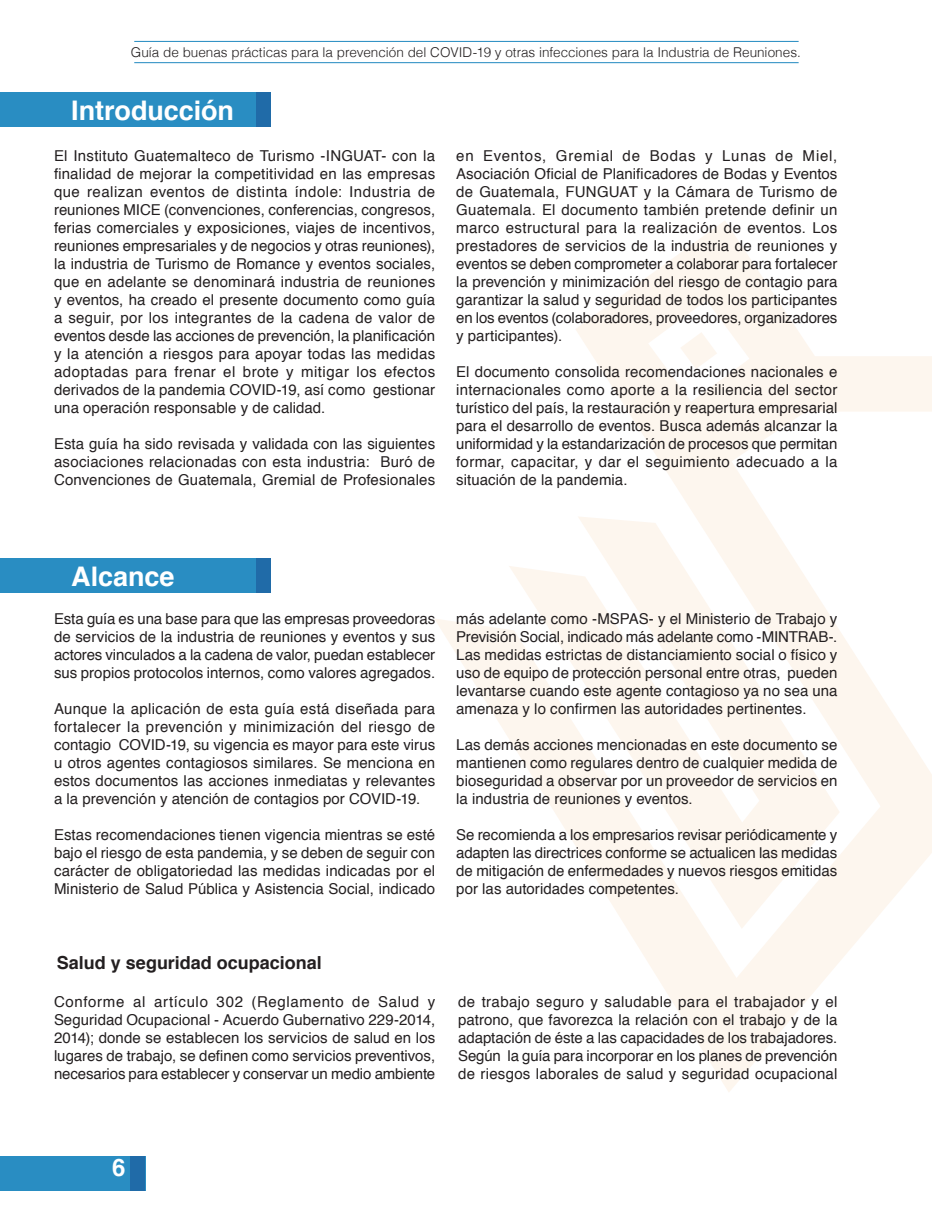
<style>
.page{position:relative;width:932px;height:1215px;background:#fff}
.page>*{position:absolute;margin:0;border:0;box-sizing:border-box;transform-origin:0 0}
.t1{font:700 27px "Helvetica";letter-spacing:-.005em;color:#fff}
.t2{font:700 24px "Helvetica";color:#fff}
.t3{font:700 18px "Helvetica";color:#231f20}
.t4{font:15px/18px "Helvetica";letter-spacing:.005em;color:#231f20;text-align:justify}
.t5{font:300 13.5px "Helvetica";color:#231f20}
</style>
<div class="page">
<div style="left:0;top:1156px;width:145px;height:34px;background:#298dc2"></div>
<div style="left:131px;top:1156px;width:14px;height:34px;background:#206ba8"></div>
<hr style="left:134px;top:62px;width:664px;height:1px;background:#2189c0">
<hr style="left:134px;top:41px;width:664px;height:1px;background:#2189c0">
<svg style="left:435px;top:221px;width:497px;height:871px"></svg>
<div style="left:0;top:93px;width:270px;height:34px;background:#298dc2"></div>
<div style="left:0;top:559px;width:270px;height:34px;background:#298dc2"></div>
<div style="left:256px;top:93px;width:14px;height:34px;background:#206ba8"></div>
<div style="left:256px;top:559px;width:14px;height:34px;background:#206ba8"></div>
<p class="t5" style="left:131px;top:40px;width:671px">Guía de buenas prácticas para la prevención del COVID-19 y otras infecciones para la Industria de Reuniones.</p>
<h1 class="t1" style="left:71px;top:89px;width:164px">Introducción</h1>
<p class="t4" style="left:54px;top:147px;width:383px">El Instituto Guatemalteco de Turismo -INGUAT- con la finalidad de mejorar la competitividad en las empresas que realizan eventos de distinta índole: Industria de reuniones MICE (convenciones, conferencias, congresos, ferias comerciales y exposiciones, viajes de incentivos, reuniones empresariales y de negocios y otras reuniones), la industria de Turismo de Romance y eventos sociales, que en adelante se denominará industria de reuniones y eventos, ha creado el presente documento como guía a seguir, por los integrantes de la cadena de valor de eventos desde las acciones de prevención, la planificación y la atención a riesgos para apoyar todas las medidas adoptadas para frenar el brote y mitigar los efectos derivados de la pandemia COVID-19, así como gestionar una operación responsable y de calidad.</p>
<p class="t4" style="left:54px;top:435px;width:383px">Esta guía ha sido revisada y validada con las siguientes asociaciones relacionadas con esta industria: Buró de Convenciones de Guatemala, Gremial de Profesionales</p>
<p class="t4" style="left:456px;top:147px;width:383px">en Eventos, Gremial de Bodas y Lunas de Miel, Asociación Oficial de Planificadores de Bodas y Eventos de Guatemala, FUNGUAT y la Cámara de Turismo de Guatemala. El documento también pretende definir un marco estructural para la realización de eventos. Los prestadores de servicios de la industria de reuniones y eventos se deben comprometer a colaborar para fortalecer la prevención y minimización del riesgo de contagio para garantizar la salud y seguridad de todos los participantes en los eventos (colaboradores, proveedores, organizadores y participantes).</p>
<p class="t4" style="left:456px;top:363px;width:383px">El documento consolida recomendaciones nacionales e internacionales como aporte a la resiliencia del sector turístico del país, la restauración y reapertura empresarial para el desarrollo de eventos. Busca además alcanzar la uniformidad y la estandarización de procesos que permitan formar, capacitar, y dar el seguimiento adecuado a la situación de la pandemia.</p>
<h1 class="t1" style="left:71px;top:555px;width:105px">Alcance</h1>
<p class="t4" style="left:54px;top:610px;width:383px">Esta guía es una base para que las empresas proveedoras de servicios de la industria de reuniones y eventos y sus actores vinculados a la cadena de valor, puedan establecer sus propios protocolos internos, como valores agregados.</p>
<p class="t4" style="left:54px;top:700px;width:383px">Aunque la aplicación de esta guía está diseñada para fortalecer la prevención y minimización del riesgo de contagio COVID-19, su vigencia es mayor para este virus u otros agentes contagiosos similares. Se menciona en estos documentos las acciones inmediatas y relevantes a la prevención y atención de contagios por COVID-19.</p>
<p class="t4" style="left:54px;top:826px;width:383px">Estas recomendaciones tienen vigencia mientras se esté bajo el riesgo de esta pandemia, y se deben de seguir con carácter de obligatoriedad las medidas indicadas por el Ministerio de Salud Pública y Asistencia Social, indicado</p>
<p class="t4" style="left:456px;top:610px;width:383px">más adelante como -MSPAS- y el Ministerio de Trabajo y Previsión Social, indicado más adelante como -MINTRAB-.<br>Las medidas estrictas de distanciamiento social o físico y uso de equipo de protección personal entre otras, pueden levantarse cuando este agente contagioso ya no sea una amenaza y lo confirmen las autoridades pertinentes.</p>
<p class="t4" style="left:456px;top:736px;width:383px">Las demás acciones mencionadas en este documento se mantienen como regulares dentro de cualquier medida de bioseguridad a observar por un proveedor de servicios en la industria de reuniones y eventos.</p>
<p class="t4" style="left:456px;top:826px;width:383px">Se recomienda a los empresarios revisar periódicamente y adapten las directrices conforme se actualicen las medidas de mitigación de enfermedades y nuevos riesgos emitidas por las autoridades competentes.</p>
<p class="t3" style="left:57px;top:948px;width:266px">Salud y seguridad ocupacional</p>
<p class="t4" style="left:54px;top:993px;width:383px">Conforme al artículo 302 (Reglamento de Salud y Seguridad Ocupacional - Acuerdo Gubernativo 229-2014, 2014); donde se establecen los servicios de salud en los lugares de trabajo, se definen como servicios preventivos, necesarios para establecer y conservar un medio ambiente</p>
<p class="t4" style="left:458px;top:993px;width:381px">de trabajo seguro y saludable para el trabajador y el patrono, que favorezca la relación con el trabajo y de la adaptación de éste a las capacidades de los trabajadores.<br>Según la guía para incorporar en los planes de prevención de riesgos laborales de salud y seguridad ocupacional</p>
<h2 class="t2" style="left:112px;top:1148px;width:15px">6</h2>
</div>
